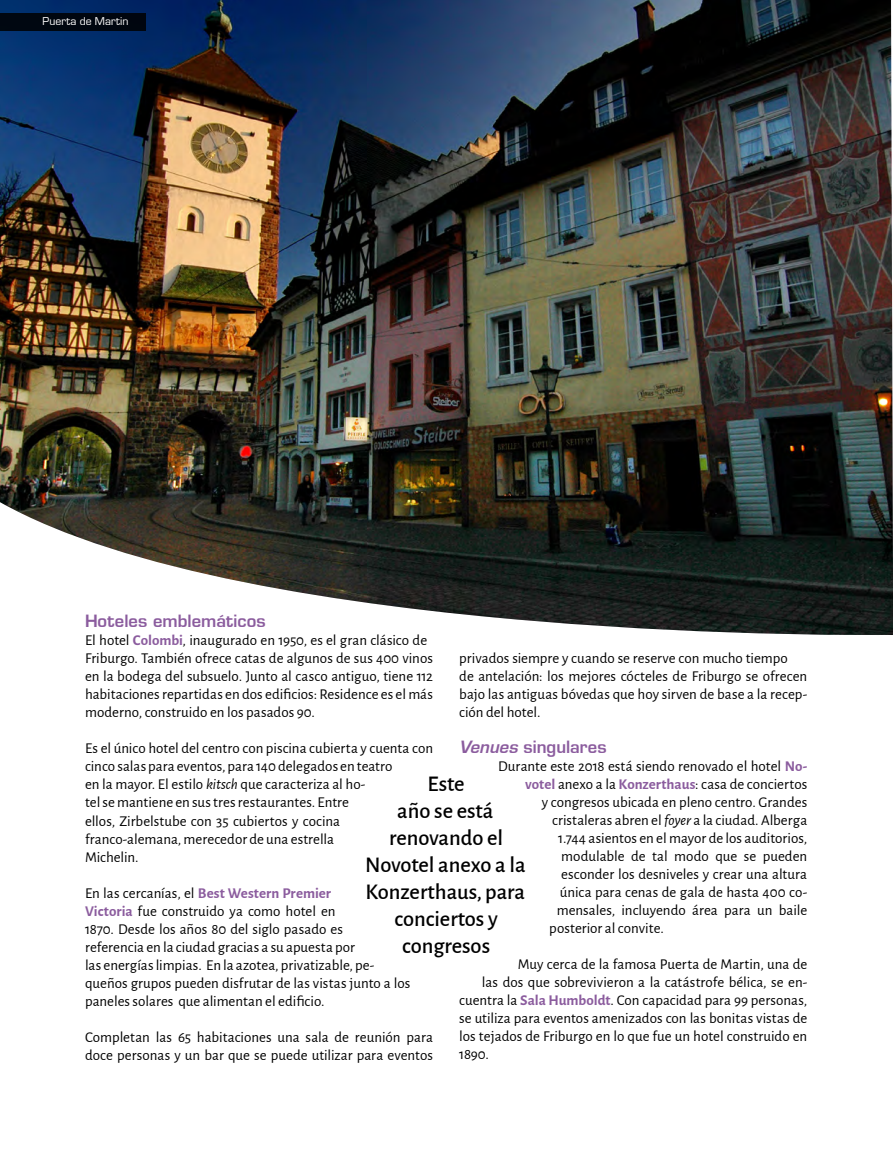
<style>
.page{position:relative;width:893px;height:1149px;background:#fff}
.page>*{position:absolute;margin:0;border:0;box-sizing:border-box;transform-origin:0 0}
.t1{font:500 22.5px/27px "Alegreya Sans";color:#000;text-align:center}
.t2{font:700 16.5px "Euromode";color:#8b5c9e}
.t3{font:15px/18px "Alegreya Sans";color:#000}
.t4{font:10.5px "Euromode Plain";letter-spacing:.005em;color:#fff}
.s1{font-weight:700;color:#8b5c9e}
.s2{font-style:italic}
</style>
<div class="page">
<img style="left:0;top:0;width:893px;height:635px">
<div style="left:0;top:14px;width:146px;height:17px;background:#000610"></div>
<p class="t4" style="left:43px;top:15px;width:87px">Puerta de Martin</p>
<p class="t2" style="left:85px;top:610px;width:182px">Hoteles emblemáticos</p>
<p class="t3" style="left:85px;top:630px;width:349px">El hotel <span class="s1">Colombi</span>, inaugurado en 1950, es el gran clásico de Friburgo. También ofrece catas de algunos de sus 400 vinos en la bodega del subsuelo. Junto al casco antiguo, tiene 112 habitaciones repartidas en dos edificios: Residence es el más moderno, construido en los pasados 90.</p>
<p class="t3" style="left:85px;top:738px;width:350px">Es el único hotel del centro con piscina cubierta y cuenta con cinco salas para eventos, para 140 delegados en teatro<br>en la mayor. El estilo <span class="s2">kitsch</span> que caracteriza al ho-<br>tel se mantiene en sus tres restaurantes. Entre<br>ellos, Zirbelstube con 35 cubiertos y cocina franco-alemana, merecedor de una estrella<br>Michelin.</p>
<p class="t3" style="left:85px;top:882px;width:327px">En las cercanías, el <span class="s1">Best Western Premier<br>Victoria</span> fue construido ya como hotel en<br>1870. Desde los años 80 del siglo pasado es<br>referencia en la ciudad gracias a su apuesta por<br>las energías limpias. En la azotea, privatizable, pe&shy;queños grupos pueden disfrutar de las vistas junto a los paneles solares que alimentan el edificio.</p>
<p class="t3" style="left:85px;top:1026px;width:350px">Completan las 65 habitaciones una sala de reunión para doce personas y un bar que se puede utilizar para eventos</p>
<p class="t3" style="left:459px;top:648px;width:350px">privados siempre y cuando se reserve con mucho tiempo<br>de antelación: los mejores cócteles de Friburgo se ofrecen bajo las antiguas bóvedas que hoy sirven de base a la recep&shy;ción del hotel.</p>
<p class="t2" style="left:459px;top:736px;width:149px"><span class="s2">Venues</span> singulares</p>
<p class="t3" style="left:498px;top:756px;width:310px">Durante este 2018 está siendo renovado el hotel <span class="s1">No-</span></p>
<p class="t3" style="left:525px;top:774px;width:284px"><span class="s1">votel</span> anexo a la <span class="s1">Konzerthaus</span>: casa de conciertos</p>
<p class="t3" style="left:542px;top:792px;width:267px">y congresos ubicada en pleno centro. Grandes</p>
<p class="t3" style="left:552px;top:810px;width:256px">cristaleras abren el <span class="s2">foyer</span> a la ciudad. Alberga</p>
<p class="t3" style="left:558px;top:828px;width:251px">1.744 asientos en el mayor de los auditorios,</p>
<p class="t3" style="left:561px;top:846px;width:247px">modulable de tal modo que se pueden</p>
<p class="t3" style="left:561px;top:864px;width:247px">esconder los desniveles y crear una altura</p>
<p class="t3" style="left:560px;top:882px;width:249px">única para cenas de gala de hasta 400 co-</p>
<p class="t3" style="left:557px;top:900px;width:252px">mensales, incluyendo área para un baile</p>
<p class="t3" style="left:549px;top:918px;width:116px">posterior al convite.</p>
<p class="t3" style="left:518px;top:954px;width:291px">Muy cerca de la famosa Puerta de Martin, una de</p>
<p class="t3" style="left:482px;top:972px;width:327px">las dos que sobrevivieron a la catástrofe bélica, se en-</p>
<p class="t3" style="left:459px;top:990px;width:350px">cuentra la <span class="s1">Sala Humboldt</span>. Con capacidad para 99 personas,</p>
<p class="t3" style="left:459px;top:1008px;width:350px">se utiliza para eventos amenizados con las bonitas vistas de</p>
<p class="t3" style="left:459px;top:1026px;width:350px">los tejados de Friburgo en lo que fue un hotel construido en</p>
<p class="t3" style="left:459px;top:1044px;width:31px">1890.</p>
<h1 class="t1" style="left:365px;top:769px;width:162px">Este<br>año se está renovando el<br>Novotel anexo a la<br>Konzerthaus, para conciertos y congresos</h1>
</div>
